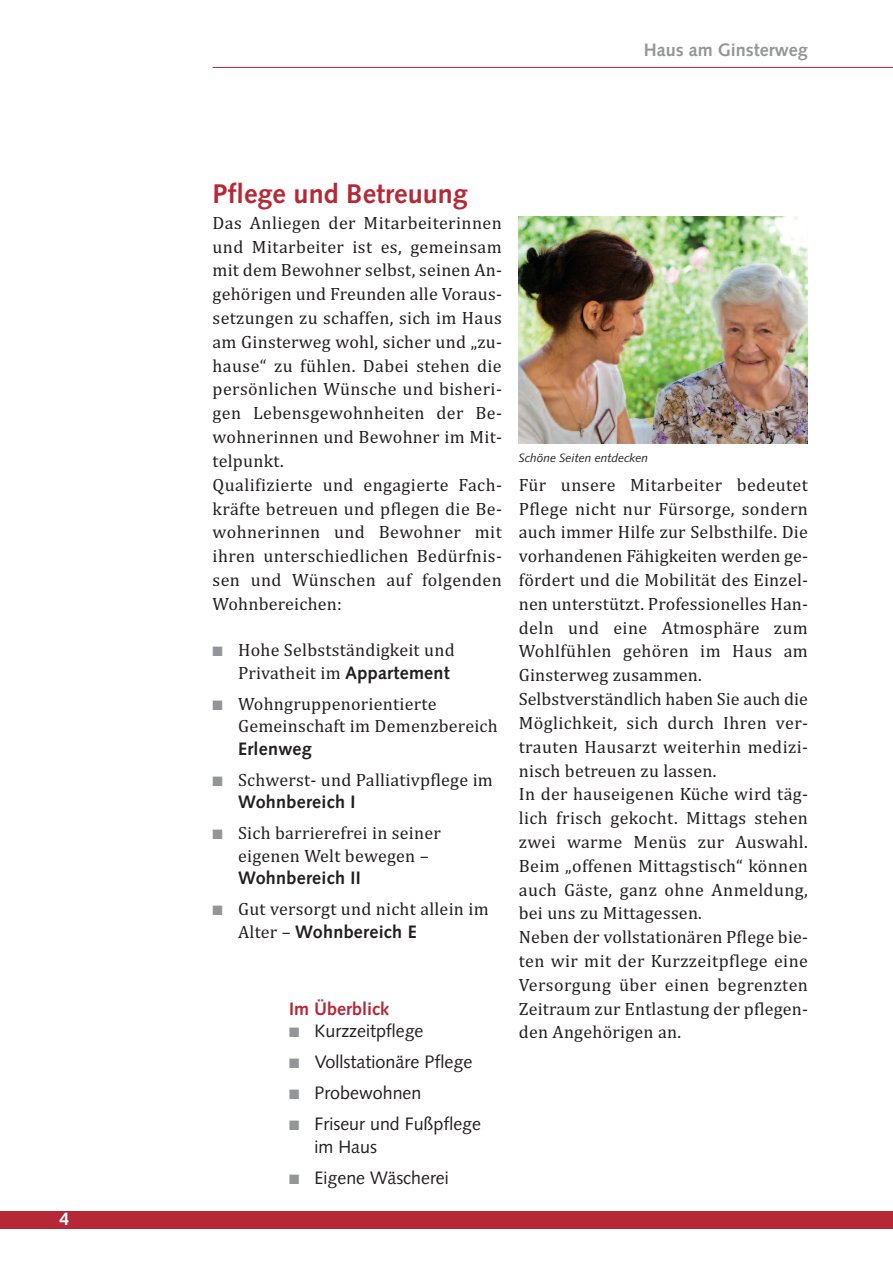
<style>
.page{position:relative;width:893px;height:1263px;background:#fff}
.page>*{position:absolute;margin:0;border:0;box-sizing:border-box;transform-origin:0 0}
.t1{font:700 27px "Syntax Com";color:#b72837}
.t2{font:18px/23.9px "Cambria";letter-spacing:.015em;color:#231f20}
.t3{font:18px/22.5px "Syntax Com";color:#231f20}
.t4{font:700 18px "Syntax Com";letter-spacing:.015em;color:#231f20}
.t5{font:700 18px "Syntax Com";color:#939598}
.t6{font:700 18px "Syntax Com";color:#b72837}
.t7{font:700 18px "Syntax Com";color:#fff}
.t8{font:italic 12px "Syntax Com";color:#231f20}
.s1{color:#939598}
.s2{font-family:"Syntax Com";font-weight:700}
.s3{font-family:"Cambria";font-weight:400}
</style>
<div class="page">
<div style="left:0;top:1212px;width:893px;height:17px;background:#b72837"></div>
<hr style="left:213px;top:67px;width:680px;height:1px;background:#b72837">
<img style="left:519px;top:217px;width:289px;height:226px">
<p class="t7" style="left:60px;top:1208px;width:12px">4</p>
<p class="t5" style="left:644px;top:39px;width:165px">Haus am Ginsterweg</p>
<h1 class="t1" style="left:213px;top:178px;width:257px">Pflege und Betreuung</h1>
<p class="t2" style="left:213px;top:211px;width:291px">Das Anliegen der Mitarbeiterinnen und Mitarbeiter ist es, gemeinsam mit dem Bewohner selbst, seinen An&shy;gehörigen und Freunden alle Voraus&shy;setzungen zu schaffen, sich im Haus am Ginsterweg wohl, sicher und „zu&shy;hause“ zu fühlen. Dabei stehen die persönlichen Wünsche und bisheri&shy;gen Lebensgewohnheiten der Be&shy;wohnerinnen und Bewohner im Mit&shy;telpunkt.<br>Qualifizierte und engagierte Fach&shy;kräfte betreuen und pflegen die Be&shy;wohnerinnen und Bewohner mit ihren unterschiedlichen Bedürfnis&shy;sen und Wünschen auf folgenden<br>Wohnbereichen:</p>
<p class="t2" style="left:213px;top:639px;width:244px;line-height:22.5px;text-align:right"><span class="s1">■</span> Hohe Selbstständigkeit und<br>Privatheit im <span class="s2">Appartement</span></p>
<p class="t2" style="left:238px;top:692px;width:261px;line-height:22.5px;text-indent:-25px"><span class="s1">■</span> Wohngruppenorientierte<br>Gemeinschaft im Demenzbereich</p>
<p class="t4" style="left:238px;top:738px;width:75px">Erlenweg</p>
<p class="t2" style="left:213px;top:767px;width:282px"><span class="s1">■</span> Schwerst- und Palliativpflege im</p>
<p class="t4" style="left:238px;top:791px;width:119px">Wohnbereich I</p>
<p class="t2" style="left:238px;top:822px;width:204px;line-height:22.5px;text-indent:-25px"><span class="s1">■</span> Sich barrierefrei in seiner eigenen Welt bewegen –</p>
<p class="t4" style="left:238px;top:867px;width:124px">Wohnbereich II</p>
<p class="t2" style="left:213px;top:897px;width:278px"><span class="s1">■</span> Gut versorgt und nicht allein im</p>
<p class="t4" style="left:238px;top:921px;width:180px"><span class="s3">Alter –</span> Wohnbereich E</p>
<p class="t6" style="left:289px;top:998px;width:102px">Im Überblick</p>
<p class="t3" style="left:289px;top:1020px;width:136px"><span class="s1">■</span> Kurzzeitpflege</p>
<p class="t3" style="left:289px;top:1051px;width:185px"><span class="s1">■</span> Vollstationäre Pflege</p>
<p class="t3" style="left:289px;top:1082px;width:134px"><span class="s1">■</span> Probewohnen</p>
<p class="t3" style="left:315px;top:1113px;width:168px;text-indent:-25px"><span class="s1">■</span> Friseur und Fußpflege im Haus</p>
<p class="t3" style="left:289px;top:1166px;width:161px"><span class="s1">■</span> Eigene Wäscherei</p>
<p class="t8" style="left:519px;top:450px;width:131px">Schöne Seiten entdecken</p>
<p class="t2" style="left:519px;top:473px;width:291px">Für unsere Mitarbeiter bedeutet Pflege nicht nur Fürsorge, sondern auch immer Hilfe zur Selbsthilfe. Die vorhandenen Fähigkeiten werden ge&shy;fördert und die Mobilität des Einzel&shy;nen unterstützt. Professionelles Han&shy;deln und eine Atmosphäre zum Wohlfühlen gehören im Haus am Ginsterweg zusammen.<br>Selbstverständlich haben Sie auch die Möglichkeit, sich durch Ihren ver&shy;trauten Hausarzt weiterhin medizi&shy;nisch betreuen zu lassen.<br>In der hauseigenen Küche wird täg&shy;lich frisch gekocht. Mittags stehen zwei warme Menüs zur Auswahl.<br>Beim „offenen Mittagstisch“ können auch Gäste, ganz ohne Anmeldung, bei uns zu Mittagessen.<br>Neben der vollstationären Pflege bie&shy;ten wir mit der Kurzzeitpflege eine Versorgung über einen begrenzten Zeitraum zur Entlastung der pflegen&shy;den Angehörigen an.</p>
</div>
